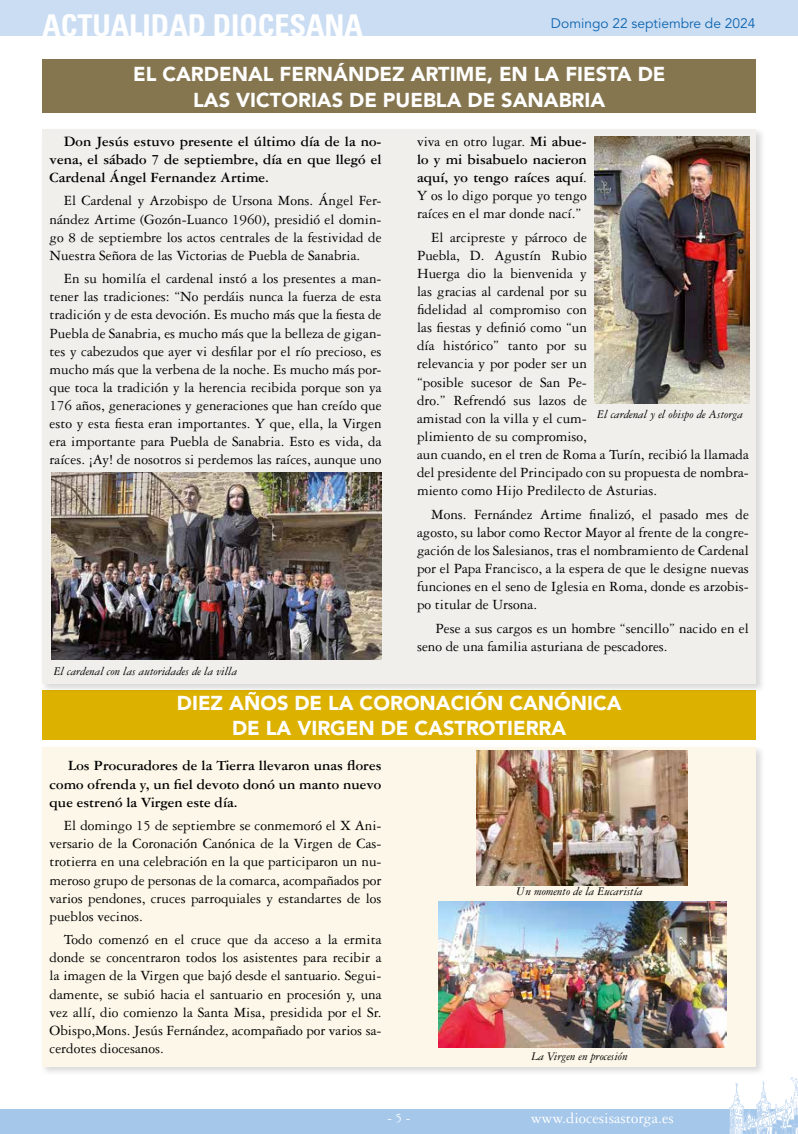
<style>
.page{position:relative;width:798px;height:1134px;background:#fff}
.page>*{position:absolute;margin:0;border:0;box-sizing:border-box;transform-origin:0 0}
.t1{font:700 condensed 30px "Univers LT Std";color:#fff}
.t2{font:900 20px/25px "Avenir LT Std";color:#fff;text-align:center}
.t3{font:16.25px "Garamond 3 LT Std";color:#fff}
.t4{font:15px/18.1px "Garamond 3 LT Std";color:#000;text-align:justify}
.t5{font:700 15px/18.1px "Garamond 3 LT Std";color:#000;text-align:justify}
.t6{font:13.75px "Avenir LT Std";color:#0c64af}
.t7{font:13.75px "Garamond 3 LT Std";color:#fff}
.t8{font:italic 12.5px "Garamond 3 LT Std";color:#000}
.s1{font-weight:700}
</style>
<div class="page">
<div style="left:0;top:1109px;width:797px;height:25px;background:#a5c7ea"></div>
<div style="left:0;top:0;width:797px;height:35px;background:#cbddf3"></div>
<svg style="left:729px;top:1077px;width:68px;height:57px"></svg>
<div style="left:43px;top:690px;width:712px;height:50px;background:#dcb100"></div>
<div style="left:43px;top:60px;width:712px;height:53px;background:#857650"></div>
<div style="left:40px;top:745px;width:725px;height:331px;background:#000;opacity:.15"></div>
<div style="left:43px;top:747px;width:712px;height:320px;background:#fcf7e9"></div>
<div style="left:40px;top:127px;width:725px;height:567px;background:#000;opacity:.15"></div>
<div style="left:43px;top:129px;width:712px;height:555px;background:#f1efeb"></div>
<img style="left:51px;top:472px;width:330px;height:188px">
<img style="left:594px;top:137px;width:155px;height:266px">
<img style="left:477px;top:750px;width:210px;height:135px">
<img style="left:438px;top:901px;width:287px;height:147px">
<h1 class="t1" style="left:43px;top:7px;width:322px">ACTUALIDAD DIOCESANA</h1>
<p class="t6" style="left:550px;top:16px;width:206px">Domingo 22 septiembre de 2024</p>
<h2 class="t2" style="left:133px;top:60px;width:533px;line-height:26.5px">EL CARDENAL FERNÁNDEZ ARTIME, EN LA FIESTA DE<br>LAS VICTORIAS DE PUEBLA DE SANABRIA</h2>
<p class="t5" style="left:50px;top:132px;width:333px;text-indent:14px">Don Jesús estuvo presente el último día de la no&shy;vena, el sábado 7 de septiembre, día en que llegó el Cardenal Ángel Fernandez Artime.</p>
<p class="t4" style="left:50px;top:192px;width:333px;text-indent:14px">El Cardenal y Arzobispo de Ursona Mons. Ángel Fer&shy;nández Artime (Gozón-Luanco 1960), presidió el domin&shy;go 8 de septiembre los actos centrales de la festividad de Nuestra Señora de las Victorias de Puebla de Sanabria.</p>
<p class="t4" style="left:50px;top:270px;width:333px;text-indent:14px">En su homilía el cardenal instó a los presentes a man&shy;tener las tradiciones: “No perdáis nunca la fuerza de esta tradición y de esta devoción. Es mucho más que la fiesta de Puebla de Sanabria, es mucho más que la belleza de gigan&shy;tes y cabezudos que ayer vi desfilar por el río precioso, es mucho más que la verbena de la noche. Es mucho más por&shy;que toca la tradición y la herencia recibida porque son ya 176 años, generaciones y generaciones que han creído que esto y esta fiesta eran importantes. Y que, ella, la Virgen era importante para Puebla de Sanabria. Esto es vida, da raíces. ¡Ay! de nosotros si perdemos las raíces, aunque uno</p>
<p class="t8" style="left:54px;top:664px;width:185px">El cardenal con las autoridades de la villa</p>
<p class="t4" style="left:417px;top:132px;width:171px">viva en otro lugar. <span class="s1">Mi abue&shy;lo y mi bisabuelo nacieron aquí, yo tengo raíces aquí</span>.<br>Y os lo digo porque yo tengo raíces en el mar donde nací.”</p>
<p class="t4" style="left:417px;top:228px;width:333px;text-align:left;text-indent:14px">El arcipreste y párroco de<br>Puebla, D. Agustín Rubio<br>Huerga dio la bienvenida y<br>las gracias al cardenal por su<br>fidelidad al compromiso con<br>las fiestas y definió como “un<br>día histórico” tanto por su<br>relevancia y por poder ser un<br>“posible sucesor de San Pe-<br>dro.” Refrendó sus lazos de<br>amistad con la villa y el cum-<br>plimiento de su compromiso,<br>aun cuando, en el tren de Roma a Turín, recibió la llamada del presidente del Principado con su propuesta de nombra&shy;miento como Hijo Predilecto de Asturias.</p>
<p class="t4" style="left:417px;top:505px;width:333px;text-indent:14px">Mons. Fernández Artime finalizó, el pasado mes de agosto, su labor como Rector Mayor al frente de la congre&shy;gación de los Salesianos, tras el nombramiento de Cardenal por el Papa Francisco, a la espera de que le designe nuevas funciones en el seno de Iglesia en Roma, donde es arzobis&shy;po titular de Ursona.</p>
<p class="t4" style="left:417px;top:619px;width:333px;text-indent:19px">Pese a sus cargos es un hombre “sencillo” nacido en el seno de una familia asturiana de pescadores.</p>
<p class="t8" style="left:597px;top:408px;width:147px">El cardenal y el obispo de Astorga</p>
<h2 class="t2" style="left:177px;top:691px;width:446px">DIEZ AÑOS DE LA CORONACIÓN CANÓNICA<br>DE LA VIRGEN DE CASTROTIERRA</h2>
<p class="t5" style="left:50px;top:757px;width:333px;text-indent:18px">Los Procuradores de la Tierra llevaron unas flores como ofrenda y, un fiel devoto donó un manto nuevo que estrenó la Virgen este día.</p>
<p class="t4" style="left:50px;top:817px;width:333px;text-indent:14px">El domingo 15 de septiembre se conmemoró el X Ani&shy;versario de la Coronación Canónica de la Virgen de Cas&shy;trotierra en una celebración en la que participaron un nu&shy;meroso grupo de personas de la comarca, acompañados por varios pendones, cruces parroquiales y estandartes de los pueblos vecinos.</p>
<p class="t4" style="left:50px;top:931px;width:333px;text-indent:14px">Todo comenzó en el cruce que da acceso a la ermita donde se concentraron todos los asistentes para recibir a la imagen de la Virgen que bajó desde el santuario. Segui&shy;damente, se subió hacia el santuario en procesión y, una vez allí, dio comienzo la Santa Misa, presidida por el Sr.<br>Obispo,Mons. Jesús Fernández, acompañado por varios sa&shy;cerdotes diocesanos.</p>
<p class="t8" style="left:516px;top:885px;width:128px">Un momento de la Eucaristía</p>
<p class="t8" style="left:531px;top:1050px;width:97px">La Virgen en procesión</p>
<p class="t7" style="left:387px;top:1110px;width:24px">- 5 -</p>
<p class="t3" style="left:530px;top:1109px;width:144px">www.diocesisastorga.es</p>
</div>
